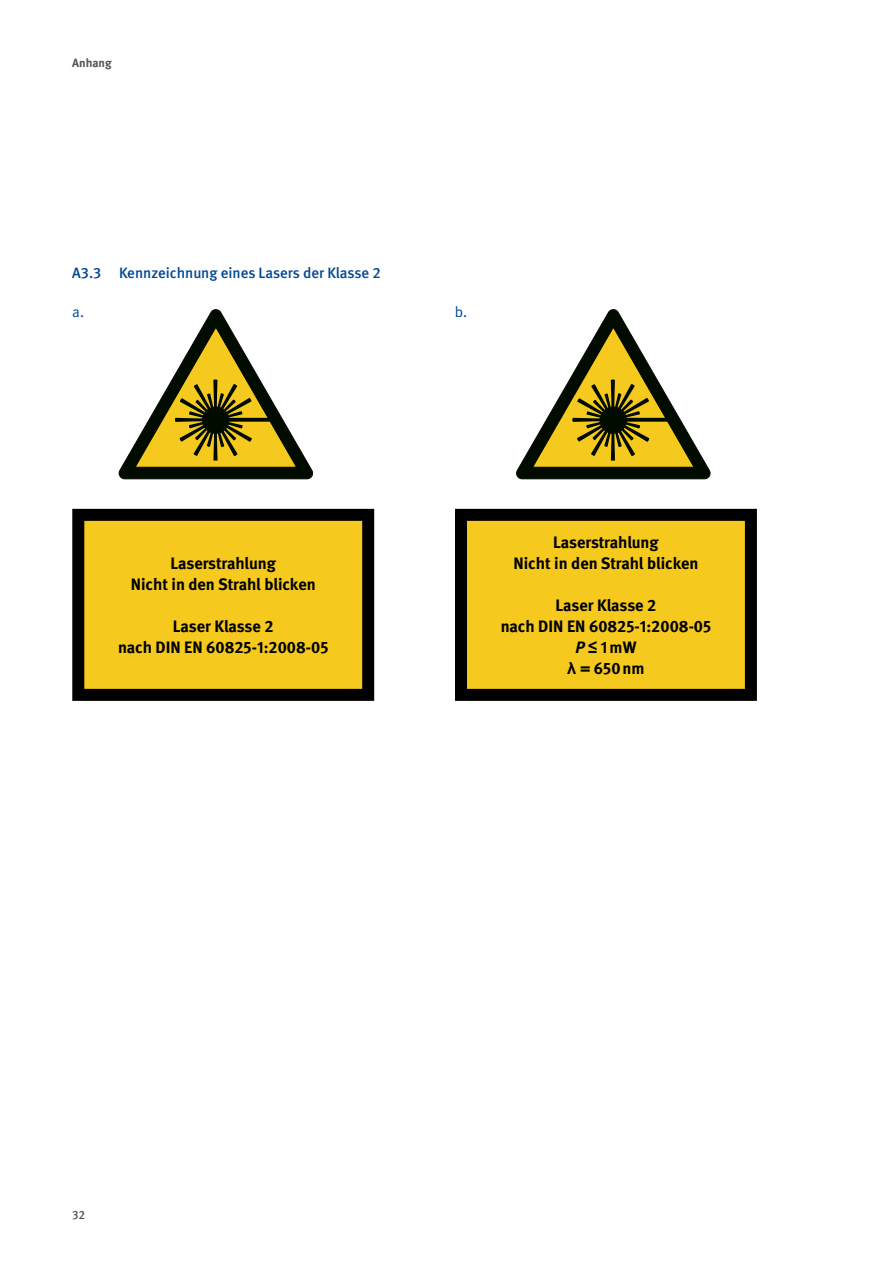
<style>
.page{position:relative;width:893px;height:1263px;background:#fff}
.page>*{position:absolute;margin:0;border:0;box-sizing:border-box;transform-origin:0 0}
.t1{font:700 16.5px/21px "DGUV Meta";color:#000;text-align:center}
.t2{font:500 15px "DGUV Meta";color:#004893}
.t3{font:15px "DGUV Meta";color:#004893}
.t4{font:700 12px "DGUV Meta";color:#565655}
.t5{font:500 12px "DGUV Meta";color:#565655}
.s1{font-style:italic}
.s2{font-family:"Arial"}
</style>
<div class="page">
<div style="left:78px;top:515px;width:290px;height:180px;background:#f5c91d"></div>
<div style="left:72px;top:509px;width:302px;height:192px;border:12px solid #000"></div>
<svg style="left:119px;top:309px;width:194px;height:170px"></svg>
<svg style="left:225px;top:418px;width:50px;height:4px"></svg>
<svg style="left:516px;top:309px;width:194px;height:170px"></svg>
<svg style="left:623px;top:418px;width:49px;height:4px"></svg>
<div style="left:461px;top:515px;width:290px;height:180px;background:#f5c91d"></div>
<div style="left:455px;top:509px;width:302px;height:192px;border:12px solid #000"></div>
<p class="t4" style="left:72px;top:56px;width:41px">Anhang</p>
<p class="t2" style="left:72px;top:264px;width:310px">A3.3 Kennzeichnung eines Lasers der Klasse 2</p>
<p class="t3" style="left:72px;top:303px;width:13px">a.</p>
<p class="t3" style="left:455px;top:303px;width:14px">b.</p>
<p class="t1" style="left:131px;top:553px;width:186px">Laserstrahlung<br>Nicht in den Strahl blicken</p>
<p class="t1" style="left:118px;top:616px;width:212px">Laser Klasse 2<br>nach DIN EN 60825-1:2008-05</p>
<p class="t1" style="left:513px;top:532px;width:186px">Laserstrahlung<br>Nicht in den Strahl blicken</p>
<p class="t1" style="left:501px;top:595px;width:212px">Laser Klasse 2<br>nach DIN EN 60825-1:2008-05<br><span class="s1">P</span><span class="s2">≤</span> 1mW<br><span class="s2">λ</span> = 650nm</p>
<p class="t5" style="left:72px;top:1208px;width:15px">32</p>
</div>
